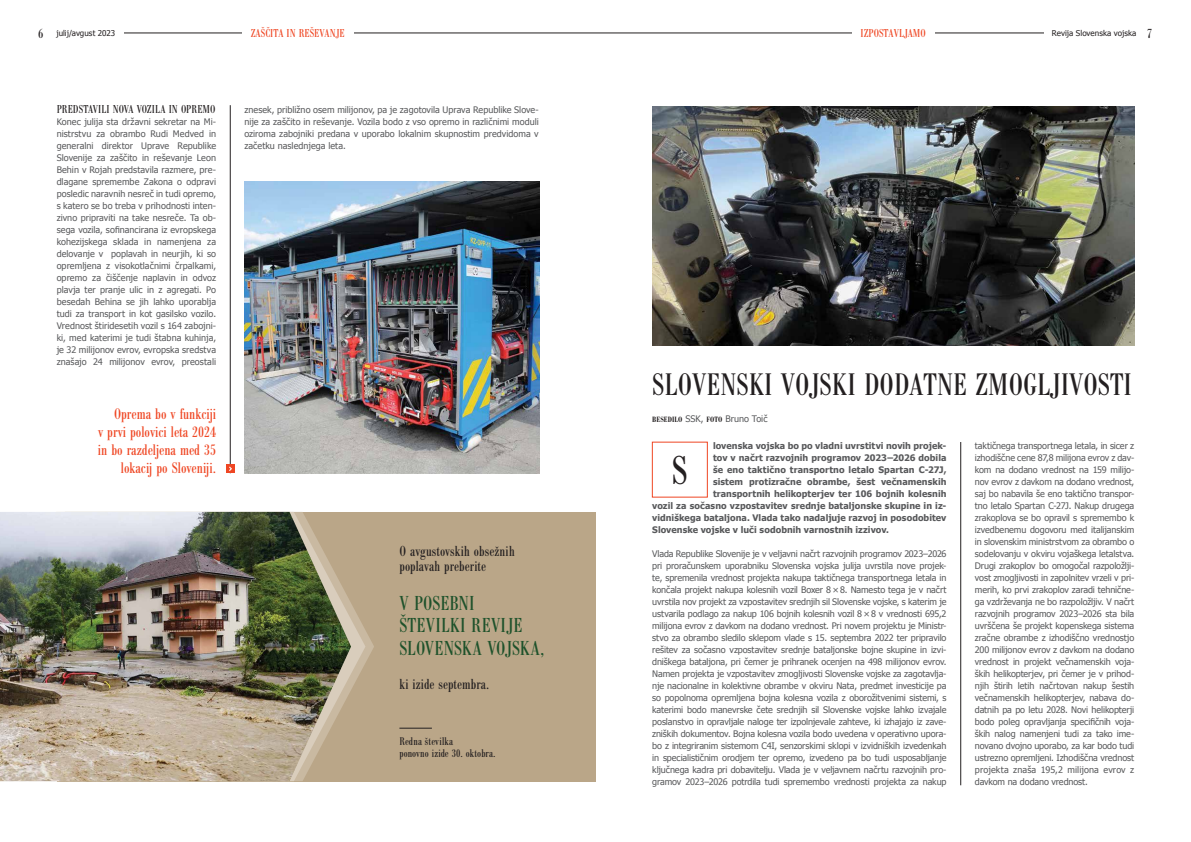
<style>
.page{position:relative;width:1191px;height:842px;background:#fff}
.page>*{position:absolute;margin:0;border:0;box-sizing:border-box;transform-origin:0 0}
.t1{font:condensed 42px "Bodoni Ant TEE";color:#231f20}
.t2{font:condensed 32.4px "Bodoni Ant TEE";color:#231f20}
.t3{font:condensed 21.1px/22.2px "Bodoni Ant TEE";letter-spacing:.005em;color:#1e522b}
.t4{font:condensed 16px/18px "Bodoni Ant TEE";color:#ef4623;text-align:right}
.t5{font:condensed 15.1px/15.1px "Bodoni Ant TEE";letter-spacing:.01em;color:#231f20}
.t6{font:condensed 12px "Bodoni Ant TEE";color:#ef4623}
.t7{font:condensed 12px "Bodoni Ant TEE";color:#231f20}
.t8{font:condensed 11.6px/11.6px "Bodoni Ant TEE";letter-spacing:.01em;color:#231f20}
.t9{font:9px/12px "Tahoma";color:#58595b;text-align:justify}
.t10{font:700 9px "Tahoma";letter-spacing:.005em;color:#58595b}
.t11{font:8px "Tahoma";letter-spacing:.005em;color:#231f20}
.s1{font-family:"Bodoni Ant TEE";font-stretch:condensed;font-size:14px}
.s2{font-family:"Bodoni Ant TEE";font-weight:600;font-stretch:condensed;font-size:8px;color:#231f20}
</style>
<div class="page">
<hr style="left:14px;top:33px;width:1030px;height:1px;background:#231f20">
<div style="left:0;top:21px;width:123px;height:23px;background:#fff"></div>
<div style="left:852px;top:23px;width:82px;height:20px;background:#fff"></div>
<div style="left:242px;top:23px;width:111px;height:20px;background:#fff"></div>
<img style="left:244px;top:182px;width:295px;height:291px">
<div style="left:57px;top:512px;width:538px;height:269px;background:#baa688"></div>
<hr style="left:230px;top:105px;width:1px;height:368px;background:#231f20">
<img style="left:652px;top:107px;width:482px;height:238px">
<hr style="left:960px;top:442px;width:1px;height:343px;background:#231f20">
<svg style="left:226px;top:464px;width:9px;height:9px"></svg>
<svg style="left:351px;top:604px;width:14px;height:85px"></svg>
<img style="left:0;top:512px;width:351px;height:269px">
<hr style="left:399px;top:728px;width:33px;height:1px;background:#231f20">
<p class="t11" style="left:38px;top:28px;width:78px"><span class="s1">6</span> julij/avgust 2023</p>
<h3 class="t6" style="left:251px;top:27px;width:95px">ZAŠČITA IN REŠEVANJE</h3>
<h3 class="t6" style="left:860px;top:27px;width:67px">IZPOSTAVLJAMO</h3>
<p class="t11" style="left:1052px;top:28px;width:101px">Revija Slovenska vojska <span class="s1">7</span></p>
<h3 class="t7" style="left:57px;top:103px;width:160px">PREDSTAVILI NOVA VOZILA IN OPREMO</h3>
<p class="t9" style="left:57px;top:116px;width:161px">Konec julija sta državni sekretar na Mi&shy;nistrstvu za obrambo Rudi Medved in generalni direktor Uprave Republike Slovenije za zaščito in reševanje Leon Behin v Rojah predstavila razmere, pre&shy;dlagane spremembe Zakona o odpravi posledic naravnih nesreč in tudi opremo, s katero se bo treba v prihodnosti inten&shy;zivno pripraviti na take nesreče. Ta ob&shy;sega vozila, sofinancirana iz evropskega kohezijskega sklada in namenjena za delovanje v poplavah in neurjih, ki so opremljena z visokotlačnimi črpalkami, opremo za čiščenje naplavin in odvoz plavja ter pranje ulic in z agregati. Po besedah Behina se jih lahko uporablja tudi za transport in kot gasilsko vozilo.<br>Vrednost štiridesetih vozil s 164 zabojni&shy;ki, med katerimi je tudi štabna kuhinja, je 32 milijonov evrov, evropska sredstva znašajo 24 milijonov evrov, preostali</p>
<p class="t9" style="left:244px;top:103px;width:296px">znesek, približno osem milijonov, pa je zagotovila Uprava Republike Slove&shy;nije za zaščito in reševanje. Vozila bodo z vso opremo in različnimi moduli oziroma zabojniki predana v uporabo lokalnim skupnostim predvidoma v začetku naslednjega leta.</p>
<h2 class="t2" style="left:652px;top:368px;width:481px">SLOVENSKI VOJSKI DODATNE ZMOGLJIVOSTI</h2>
<h3 class="t4" style="left:114px;top:405px;width:103px">Oprema bo v funkciji</h3>
<p class="t9" style="left:652px;top:412px;width:117px"><span class="s2">BESEDILO</span> SSK, <span class="s2">FOTO</span> Bruno Toič</p>
<h3 class="t4" style="left:98px;top:423px;width:120px">v prvi polovici leta 2024 in bo razdeljena med 35 lokacij po Sloveniji.</h3>
<p class="t10" style="left:713px;top:440px;width:235px">lovenska vojska bo po vladni uvrstitvi novih projek-</p>
<p class="t10" style="left:713px;top:452px;width:235px">tov v načrt razvojnih programov 2023–2026 dobila</p>
<p class="t10" style="left:713px;top:464px;width:235px">še eno taktično transportno letalo Spartan C-27J,</p>
<p class="t10" style="left:713px;top:476px;width:235px">sistem protizračne obrambe, šest večnamenskih</p>
<p class="t10" style="left:713px;top:488px;width:235px">transportnih helikopterjev ter 106 bojnih kolesnih</p>
<p class="t10" style="left:652px;top:500px;width:296px">vozil za sočasno vzpostavitev srednje bataljonske skupine in iz-</p>
<p class="t10" style="left:652px;top:512px;width:296px">vidniškega bataljona. Vlada tako nadaljuje razvoj in posodobitev</p>
<p class="t10" style="left:652px;top:524px;width:238px">Slovenske vojske v luči sodobnih varnostnih izzivov.</p>
<p class="t9" style="left:652px;top:547px;width:296px">Vlada Republike Slovenije je v veljavni načrt razvojnih programov 2023–2026 pri proračunskem uporabniku Slovenska vojska julija uvrstila nove projek&shy;te, spremenila vrednost projekta nakupa taktičnega transportnega letala in končala projekt nakupa kolesnih vozil Boxer 8×8. Namesto tega je v načrt uvrstila nov projekt za vzpostavitev srednjih sil Slovenske vojske, s katerim je ustvarila podlago za nakup 106 bojnih kolesnih vozil 8×8 v vrednosti 695,2 milijona evrov z davkom na dodano vrednost. Pri novem projektu je Ministr&shy;stvo za obrambo sledilo sklepom vlade s 15. septembra 2022 ter pripravilo rešitev za sočasno vzpostavitev srednje bataljonske bojne skupine in izvi&shy;dniškega bataljona, pri čemer je prihranek ocenjen na 498 milijonov evrov.<br>Namen projekta je vzpostavitev zmogljivosti Slovenske vojske za zagotavlja&shy;nje nacionalne in kolektivne obrambe v okviru Nata, predmet investicije pa so popolnoma opremljena bojna kolesna vozila z oborožitvenimi sistemi, s katerimi bodo manevrske čete srednjih sil Slovenske vojske lahko izvajale poslanstvo in opravljale naloge ter izpolnjevale zahteve, ki izhajajo iz zave&shy;zniških dokumentov. Bojna kolesna vozila bodo uvedena v operativno upora&shy;bo z integriranim sistemom C4I, senzorskimi sklopi v izvidniških izvedenkah in specialističnim orodjem ter opremo, izvedeno pa bo tudi usposabljanje ključnega kadra pri dobavitelju. Vlada je v veljavnem načrtu razvojnih pro&shy;gramov 2023–2026 potrdila tudi spremembo vrednosti projekta za nakup</p>
<h1 class="t1" style="left:672px;top:448px;width:17px">S</h1>
<h3 class="t5" style="left:399px;top:544px;width:117px">O avgustovskih obsežnih poplavah preberite</h3>
<h3 class="t3" style="left:399px;top:593px;width:147px">V POSEBNI<br>ŠTEVILKI REVIJE<br>SLOVENSKA VOJSKA,</h3>
<h3 class="t5" style="left:399px;top:677px;width:91px">ki izide septembra.</h3>
<p class="t8" style="left:399px;top:736px;width:98px">Redna številka<br>ponovno izide 30. oktobra.</p>
<p class="t9" style="left:975px;top:439px;width:161px">taktičnega transportnega letala, in sicer z izhodiščne cene 87,8 milijona evrov z dav&shy;kom na dodano vrednost na 159 milijo&shy;nov evrov z davkom na dodano vrednost, saj bo nabavila še eno taktično transpor&shy;tno letalo Spartan C-27J. Nakup drugega zrakoplova se bo opravil s spremembo k izvedbenemu dogovoru med italijanskim in slovenskim ministrstvom za obrambo o sodelovanju v okviru vojaškega letalstva.<br>Drugi zrakoplov bo omogočal razpoložlji&shy;vost zmogljivosti in zapolnitev vrzeli v pri&shy;merih, ko prvi zrakoplov zaradi tehnične&shy;ga vzdrževanja ne bo razpoložljiv. V načrt razvojnih programov 2023–2026 sta bila uvrščena še projekt kopenskega sistema zračne obrambe z izhodiščno vrednostjo 200 milijonov evrov z davkom na dodano vrednost in projekt večnamenskih voja&shy;ških helikopterjev, pri čemer je v prihod&shy;njih štirih letih načrtovan nakup šestih večnamenskih helikopterjev, nabava do&shy;datnih pa po letu 2028. Novi helikopterji bodo poleg opravljanja specifičnih voja&shy;ških nalog namenjeni tudi za tako ime&shy;novano dvojno uporabo, za kar bodo tudi ustrezno opremljeni. Izhodiščna vrednost projekta znaša 195,2 milijona evrov z davkom na dodano vrednost.</p>
</div>
